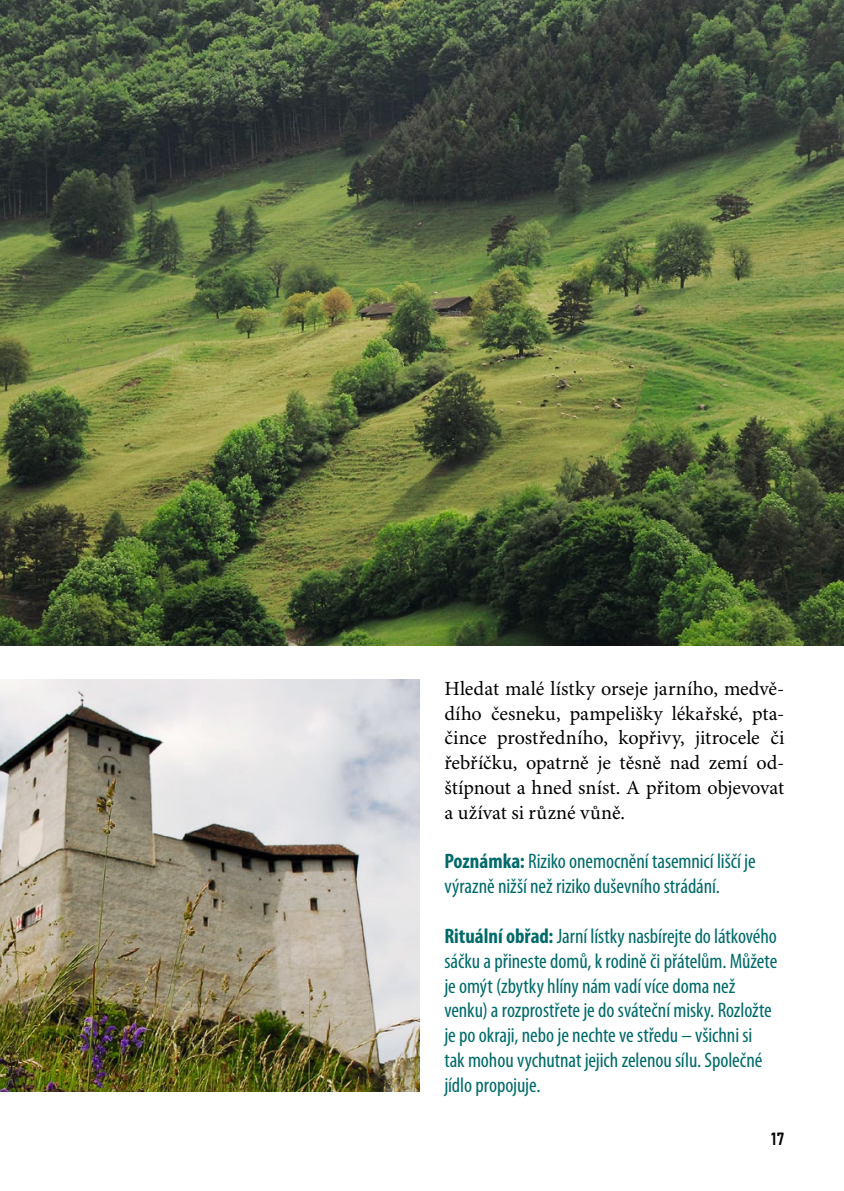
<style>
.page{position:relative;width:844px;height:1191px;background:#fff}
.page>*{position:absolute;margin:0;border:0;box-sizing:border-box;transform-origin:0 0}
.Text_dvojtecka_Barva{font:condensed 21px/24.8px "Myriad Pro";letter-spacing:-.005em;color:#006a6a}
.Text11_14_bezTAB{font:20.12px/24.8px "Minion Pro";letter-spacing:-.005em;color:#000;text-align:justify}
.t1{font:17.5px "Bahnschrift";color:#000}
.s1{font-weight:700}
</style>
<div class="page">
<img style="left:0;top:0;width:843px;height:645px">
<img style="left:0;top:680px;width:419px;height:411px">
<p class="Text11_14_bezTAB" style="left:444px;top:676px;width:341px">Hledat malé lístky orseje jarního, medvě&shy;dího česneku, pampelišky lékařské, pta&shy;čince prostředního, kopřivy, jitrocele či řebříčku, opatrně je těsně nad zemí od&shy;štípnout a hned sníst. A přitom objevovat a užívat si různé vůně.</p>
<p class="Text_dvojtecka_Barva" style="left:444px;top:848px;width:313px"><span class="s1">Poznámka:</span> Riziko onemocnění tasemnicí liščí je výrazně nižší než riziko duševního strádání.</p>
<p class="Text_dvojtecka_Barva" style="left:444px;top:923px;width:334px"><span class="s1">Rituální obřad:</span> Jarní lístky nasbírejte do látkového sáčku a přineste domů, k rodině či přátelům. Můžete je omýt (zbytky hlíny nám vadí více doma než venku) a rozprostřete je do sváteční misky. Rozložte je po okraji, nebo je nechte ve středu – všichni si tak mohou vychutnat jejich zelenou sílu. Společné jídlo propojuje.</p>
<p class="t1" style="left:770px;top:1128px;width:15px">17</p>
</div>
